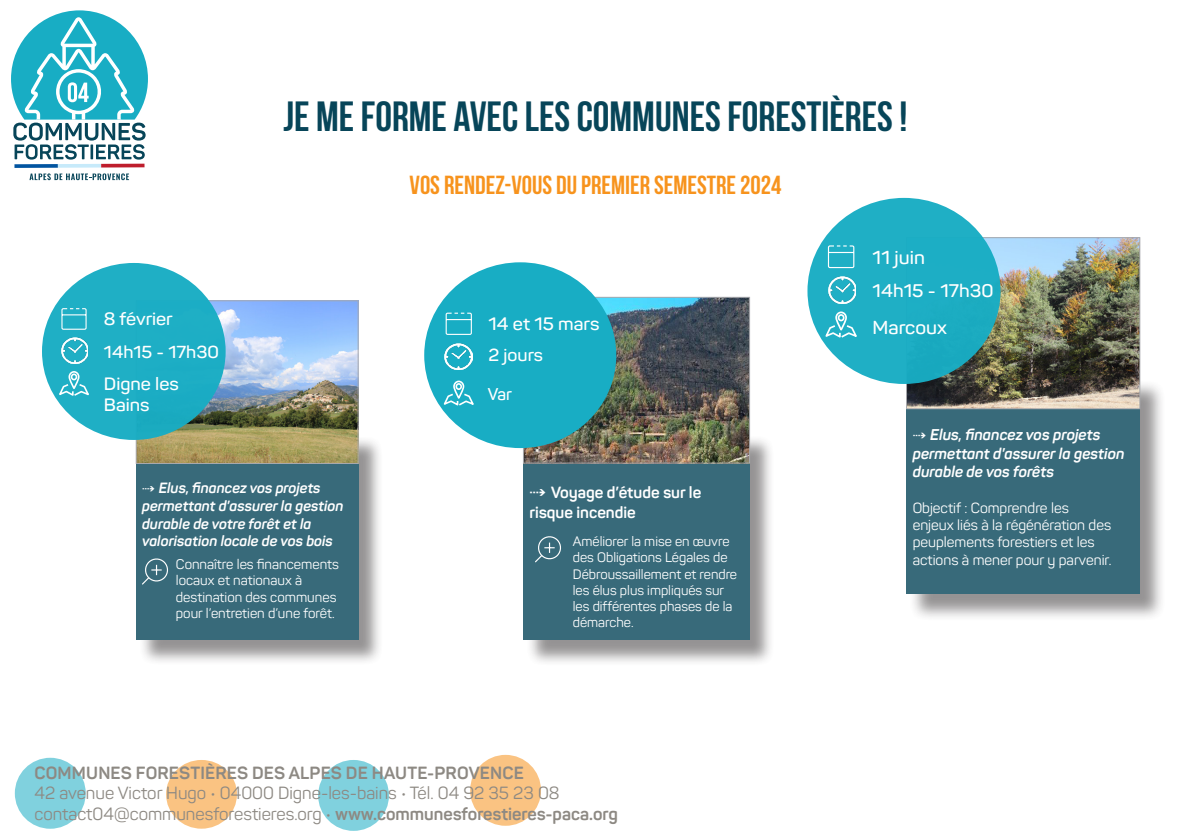
<style>
.page{position:relative;width:1191px;height:840px;background:#fff}
.page>*{position:absolute;margin:0;border:0;box-sizing:border-box;transform-origin:0 0}
.t1{font:700 42px "Bebas Neue";color:#074559}
.t2{font:700 26px "Bebas Neue";color:#f7931d}
.t3{font:600 18.6px "Panton";color:#fff;scale:1.07 1}
.t4{font:600 18px "Panton";color:#fff;scale:1.07 1}
.t5{font:600 17.8px "Panton";color:#fff;scale:1.07 1}
.t6{font:600 17.6px "Panton";color:#fff;scale:1.07 1}
.t7{font:17.4px "Panton";color:#8d8983}
.t8{font:700 17.4px "Panton";letter-spacing:.01em;color:#8d8983}
.t9{font:600 17.2px "Panton";color:#fff;scale:1.07 1}
.t10{font:600 16.8px "Panton";color:#fff}
.t11{font:700 16px/19.2px "Panton";color:#fff}
.t12{font:italic 700 15.4px/18.4px "Panton";color:#fff}
.t13{font:italic 700 14.6px/17.6px "Panton";color:#fff}
.t14{font:14.4px/17.4px "Panton";color:#fff}
.t15{font:13.8px/16.6px "Panton";color:#fff}
.t16{font:13.6px/16.2px "Panton";color:#fff}
.s1{font-weight:700}
</style>
<div class="page">
<div style="left:15px;top:757px;width:71px;height:71px;background:#80d1de;border-radius:50%"></div>
<div style="left:166px;top:759px;width:71px;height:69px;background:#fac382;border-radius:50%"></div>
<div style="left:318px;top:759px;width:71px;height:71px;background:#80d1de;border-radius:50%"></div>
<div style="left:470px;top:754px;width:71px;height:71px;background:#fac382;border-radius:50%"></div>
<svg style="left:29px;top:173px;width:100px;height:7px"></svg>
<svg style="left:58px;top:164px;width:43px;height:4px"></svg>
<svg style="left:14px;top:164px;width:44px;height:4px"></svg>
<svg style="left:101px;top:163px;width:43px;height:4px"></svg>
<svg style="left:11px;top:10px;width:137px;height:149px"></svg>
<div style="left:138px;top:435px;width:245px;height:230px;background:#231f20;opacity:.6"></div>
<div style="left:136px;top:431px;width:222px;height:208px;background:#386a7a"></div>
<img style="left:138px;top:302px;width:218px;height:159px">
<div style="left:136px;top:300px;width:222px;height:163px;border:1px solid #a8a9ad"></div>
<div style="left:42px;top:263px;width:184px;height:176px;background:#1fafc5;border-radius:50%"></div>
<img style="left:62px;top:338px;width:26px;height:25px">
<svg style="left:59px;top:371px;width:30px;height:25px"></svg>
<svg style="left:61px;top:308px;width:26px;height:22px"></svg>
<svg style="left:142px;top:558px;width:26px;height:27px"></svg>
<div style="left:525px;top:434px;width:250px;height:231px;background:#231f20;opacity:.6"></div>
<div style="left:523px;top:430px;width:226px;height:209px;background:#386a7a"></div>
<img style="left:525px;top:299px;width:222px;height:162px">
<div style="left:523px;top:297px;width:226px;height:166px;border:1px solid #a8a9ad"></div>
<div style="left:424px;top:262px;width:192px;height:186px;background:#18adc4;border-radius:50%"></div>
<img style="left:444px;top:344px;width:28px;height:25px">
<svg style="left:443px;top:380px;width:31px;height:26px"></svg>
<svg style="left:445px;top:312px;width:27px;height:23px"></svg>
<svg style="left:535px;top:536px;width:26px;height:27px"></svg>
<div style="left:908px;top:379px;width:258px;height:242px;background:#231f20;opacity:.6"></div>
<div style="left:906px;top:375px;width:234px;height:218px;background:#386a7a"></div>
<img style="left:908px;top:239px;width:230px;height:167px">
<div style="left:906px;top:237px;width:234px;height:171px;border:1px solid #a8a9ad"></div>
<div style="left:807px;top:198px;width:193px;height:186px;background:#1fafc5;border-radius:50%"></div>
<img style="left:828px;top:276px;width:27px;height:27px">
<svg style="left:825px;top:311px;width:32px;height:27px"></svg>
<svg style="left:827px;top:245px;width:28px;height:23px"></svg>
<p class="t1" style="left:283px;top:94px;width:625px">JE ME FORME AVEC LES COMMUNES FORESTIÈRES !</p>
<p class="t6" style="left:104px;top:308px;width:66px">8 février</p>
<p class="t9" style="left:104px;top:341px;width:109px">14h15 - 17h30</p>
<p class="t6" style="left:104px;top:372px;width:72px">Digne les</p>
<p class="t6" style="left:104px;top:394px;width:44px">Bains</p>
<p class="t13" style="left:142px;top:479px;width:203px">⇢ Elus, financez vos projets permettant d’assurer la gestion durable de votre forêt et la valorisation locale de vos bois</p>
<p class="t15" style="left:176px;top:555px;width:164px">Connaître les financements locaux et nationaux à destination des communes pour l’entretien d’une forêt.</p>
<p class="t2" style="left:409px;top:170px;width:373px">VOS RENDEZ-VOUS DU PREMIER SEMESTRE 2024</p>
<p class="t5" style="left:488px;top:313px;width:105px">14 et 15 mars</p>
<p class="t9" style="left:488px;top:344px;width:53px">2 jours</p>
<p class="t10" style="left:488px;top:383px;width:26px">Var</p>
<p class="t11" style="left:529px;top:483px;width:173px">⇢ Voyage d’étude sur le risque incendie</p>
<p class="t16" style="left:573px;top:533px;width:166px">Améliorer la mise en œuvre des Obligations Légales de<br>Débroussaillement et rendre les élus plus impliqués sur les différentes phases de la démarche.</p>
<p class="t8" style="left:35px;top:761px;width:491px">COMMUNES FORESTIÈRES DES ALPES DE HAUTE-PROVENCE</p>
<p class="t7" style="left:34px;top:782px;width:526px">42 avenue Victor Hugo • 04000 Digne-les-bains • Tél. 04 92 35 23 08</p>
<p class="t7" style="left:34px;top:803px;width:585px">contact04@communesforestieres.org • <span class="s1">www.communesforestieres-paca.org</span></p>
<p class="t3" style="left:872px;top:245px;width:50px">11 juin</p>
<p class="t4" style="left:872px;top:280px;width:115px">14h15 - 17h30</p>
<p class="t3" style="left:872px;top:316px;width:71px">Marcoux</p>
<p class="t12" style="left:912px;top:425px;width:213px">⇢ Elus, financez vos projets permettant d’assurer la gestion durable de vos forêts</p>
<p class="t14" style="left:912px;top:498px;width:200px">Objectif : Comprendre les enjeux liés à la régénération des peuplements forestiers et les actions à mener pour y parvenir.</p>
</div>
